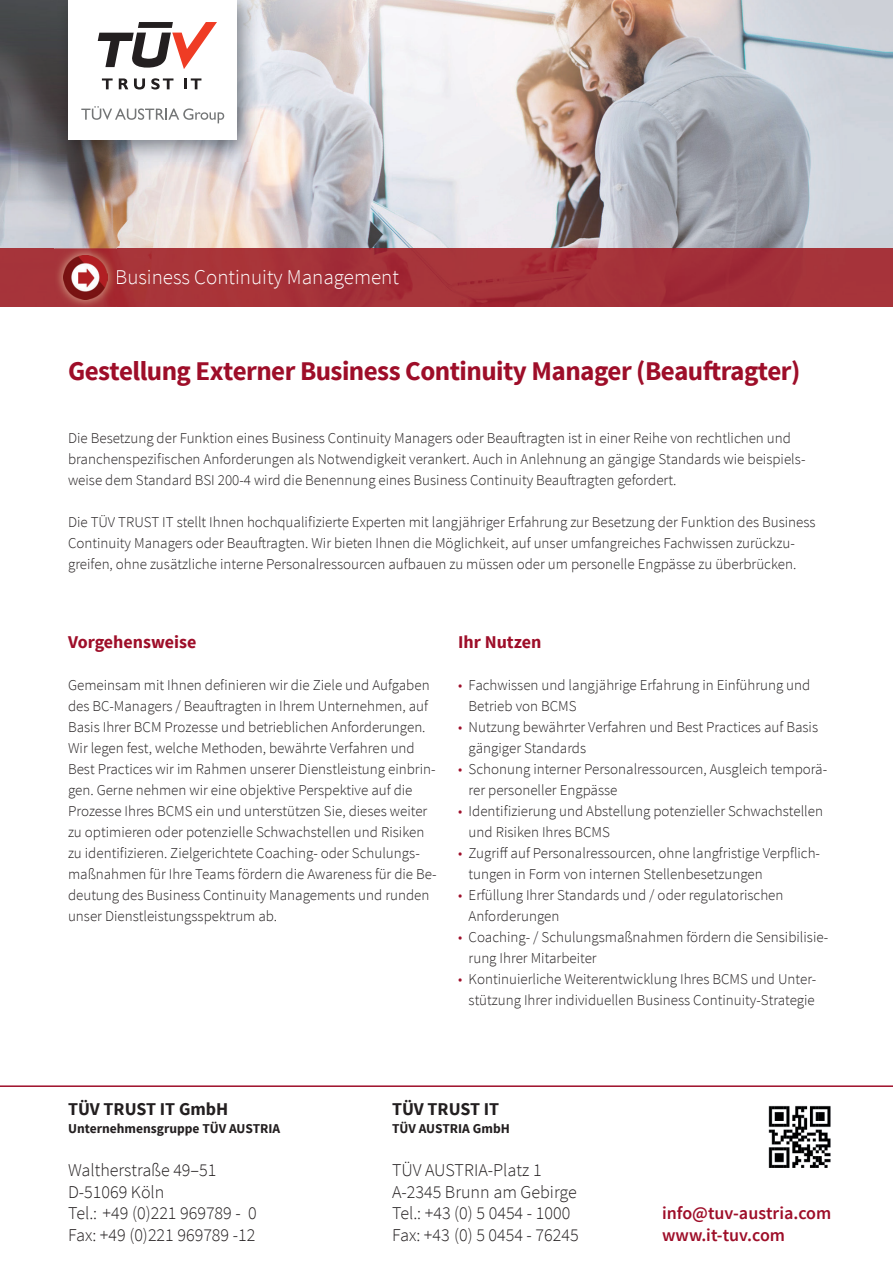
<style>
.page{position:relative;width:893px;height:1263px;background:#fff}
.page>*{position:absolute;margin:0;border:0;box-sizing:border-box;transform-origin:0 0}
.t1{font:700 27px "Source Sans Pro";letter-spacing:-.02em;color:#9e0e29}
.t2{font:300 21px "Source Sans Pro";color:#fff}
.t3{font:300 18px "Source Sans Pro";color:#231f20}
.t4{font:600 18px "Source Sans Pro";color:#9e0e29}
.t5{font:700 18px "Source Sans Pro";color:#231f20}
.t6{font:700 18px "Source Sans Pro";color:#9e0e29}
.t7{font:300 15px/21px "Source Sans Pro";color:#231f20}
.t8{font:700 13.5px "Source Sans Pro";color:#231f20}
.s1{color:#9e0e29}
</style>
<div class="page">
<img style="left:0;top:0;width:893px;height:248px">
<img style="left:117px;top:248px;width:776px;height:59px">
<div style="left:0;top:248px;width:54px;height:59px;background:#a6343a"></div>
<img style="left:54px;top:246px;width:63px;height:61px">
<img style="left:64px;top:256px;width:43px;height:43px">
<img style="left:57px;top:0;width:202px;height:162px">
<div style="left:68px;top:0;width:169px;height:139px;background:#fff"></div>
<svg style="left:81px;top:106px;width:143px;height:17px"></svg>
<svg style="left:98px;top:22px;width:119px;height:47px"></svg>
<svg style="left:102px;top:78px;width:11px;height:11px"></svg>
<svg style="left:119px;top:78px;width:9px;height:11px"></svg>
<svg style="left:134px;top:78px;width:11px;height:12px"></svg>
<svg style="left:151px;top:78px;width:22px;height:12px"></svg>
<svg style="left:184px;top:78px;width:17px;height:11px"></svg>
<img style="left:768px;top:1105px;width:63px;height:63px">
<hr style="left:0;top:1085px;width:893px;height:2px;background:#9e0e29">
<h2 class="t2" style="left:115px;top:265px;width:285px">Business Continuity Management</h2>
<h1 class="t1" style="left:68px;top:353px;width:734px">Gestellung Externer Business Continuity Manager (Beauftragter)</h1>
<p class="t7" style="left:68px;top:427px;width:739px">Die Besetzung der Funktion eines Business Continuity Managers oder Beauftragten ist in einer Reihe von rechtlichen und branchenspezifischen Anforderungen als Notwendigkeit verankert. Auch in Anlehnung an gängige Standards wie beispiels&shy;weise dem Standard BSI 200-4 wird die Benennung eines Business Continuity Beauftragten gefordert.</p>
<p class="t7" style="left:68px;top:511px;width:749px">Die TÜV TRUST IT stellt Ihnen hochqualifizierte Experten mit langjähriger Erfahrung zur Besetzung der Funktion des Business<br>Continuity Managers oder Beauftragten. Wir bieten Ihnen die Möglichkeit, auf unser umfangreiches Fachwissen zurückzu&shy;greifen, ohne zusätzliche interne Personalressourcen aufbauen zu müssen oder um personelle Engpässe zu überbrücken.</p>
<p class="t6" style="left:68px;top:630px;width:130px">Vorgehensweise</p>
<p class="t7" style="left:68px;top:674px;width:370px">Gemeinsam mit Ihnen definieren wir die Ziele und Aufgaben des BC-Managers / Beauftragten in Ihrem Unternehmen, auf Basis Ihrer BCM Prozesse und betrieblichen Anforderungen.<br>Wir legen fest, welche Methoden, bewährte Verfahren und Best Practices wir im Rahmen unserer Dienstleistung einbrin&shy;gen. Gerne nehmen wir eine objektive Perspektive auf die Prozesse Ihres BCMS ein und unterstützen Sie, dieses weiter zu optimieren oder potenzielle Schwachstellen und Risiken zu identifizieren. Zielgerichtete Coaching- oder Schulungs&shy;maßnahmen für Ihre Teams fördern die Awareness für die Be&shy;deutung des Business Continuity Managements und runden unser Dienstleistungsspektrum ab.</p>
<p class="t6" style="left:458px;top:630px;width:85px">Ihr Nutzen</p>
<p class="t7" style="left:469px;top:674px;width:343px;text-indent:-10px"><span class="s1">•</span> Fachwissen und langjährige Erfahrung in Einführung und<br>Betrieb von BCMS</p>
<p class="t7" style="left:469px;top:716px;width:351px;text-indent:-10px"><span class="s1">•</span> Nutzung bewährter Verfahren und Best Practices auf Basis gängiger Standards</p>
<p class="t7" style="left:469px;top:758px;width:360px;text-indent:-10px"><span class="s1">•</span> Schonung interner Personalressourcen, Ausgleich temporä&shy;rer personeller Engpässe</p>
<p class="t7" style="left:469px;top:800px;width:356px;text-indent:-10px"><span class="s1">•</span> Identifizierung und Abstellung potenzieller Schwachstellen und Risiken Ihres BCMS</p>
<p class="t7" style="left:469px;top:842px;width:353px;text-indent:-10px"><span class="s1">•</span> Zugriff auf Personalressourcen, ohne langfristige Verpflich&shy;tungen in Form von internen Stellenbesetzungen</p>
<p class="t7" style="left:469px;top:884px;width:316px;text-indent:-10px"><span class="s1">•</span> Erfüllung Ihrer Standards und / oder regulatorischen<br>Anforderungen</p>
<p class="t7" style="left:469px;top:926px;width:361px;text-indent:-10px"><span class="s1">•</span> Coaching- / Schulungsmaßnahmen fördern die Sensibilisie&shy;rung Ihrer Mitarbeiter</p>
<p class="t7" style="left:458px;top:968px;width:360px;text-align:right"><span class="s1">•</span> Kontinuierliche Weiterentwicklung Ihres BCMS und Unter&shy;stützung Ihrer individuellen Business Continuity-Strategie</p>
<p class="t5" style="left:68px;top:1097px;width:162px">TÜV TRUST IT GmbH</p>
<p class="t5" style="left:392px;top:1097px;width:109px">TÜV TRUST IT</p>
<p class="t8" style="left:68px;top:1120px;width:214px">Unternehmensgruppe TÜV AUSTRIA</p>
<p class="t8" style="left:392px;top:1120px;width:119px">TÜV AUSTRIA GmbH</p>
<p class="t3" style="left:68px;top:1159px;width:150px">Waltherstraße 49–51</p>
<p class="t3" style="left:392px;top:1159px;width:151px">TÜV AUSTRIA-Platz 1</p>
<p class="t3" style="left:68px;top:1181px;width:98px">D-51069 Köln</p>
<p class="t3" style="left:392px;top:1181px;width:186px">A-2345 Brunn am Gebirge</p>
<p class="t3" style="left:68px;top:1202px;width:190px">Tel.: +49 (0)221 969789 - 0</p>
<p class="t3" style="left:392px;top:1202px;width:180px">Tel.: +43 (0) 5 0454 - 1000</p>
<p class="t4" style="left:662px;top:1202px;width:171px">info@tuv-austria.com</p>
<p class="t3" style="left:68px;top:1224px;width:189px">Fax: +49 (0)221 969789 -12</p>
<p class="t3" style="left:392px;top:1224px;width:188px">Fax: +43 (0) 5 0454 - 76245</p>
<p class="t4" style="left:662px;top:1223px;width:124px">www.it-tuv.com</p>
</div>
